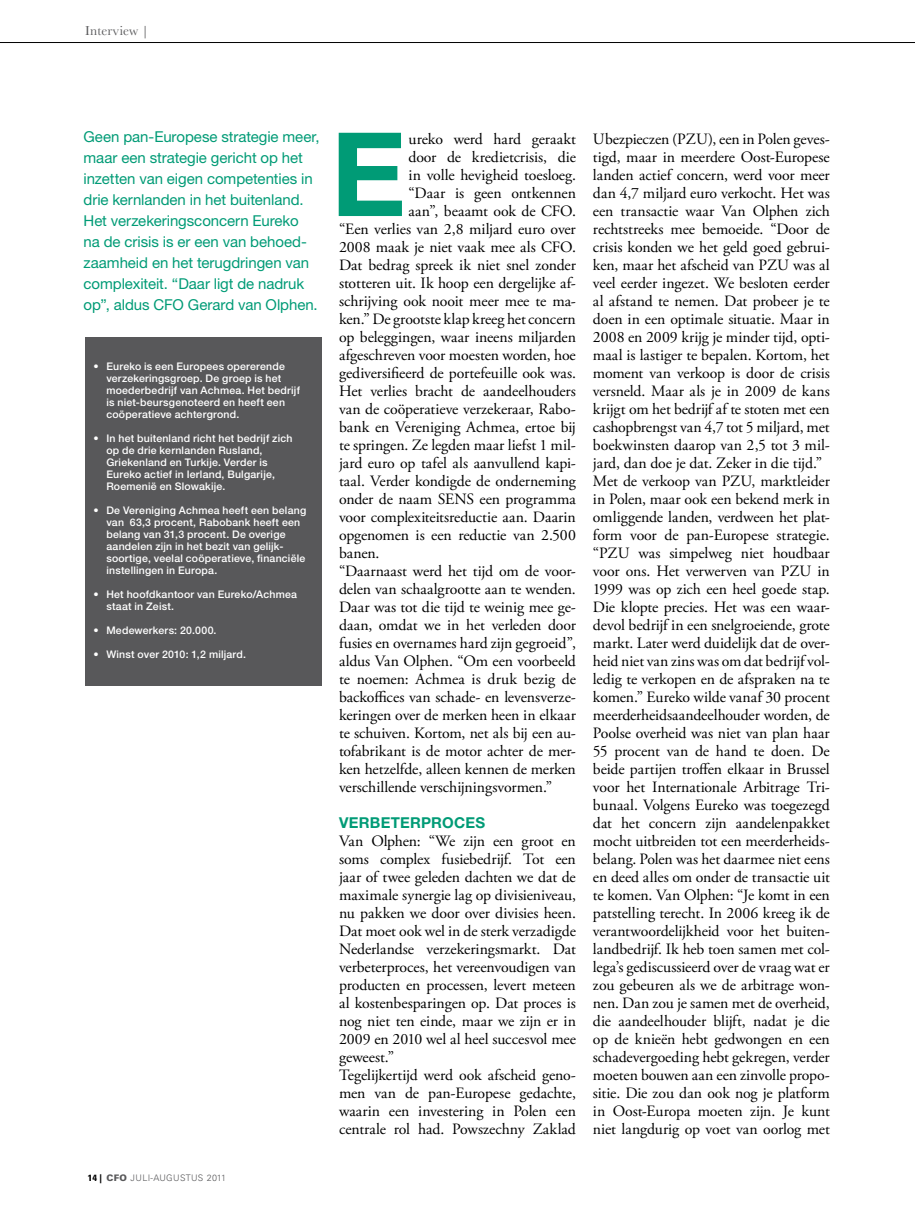
<style>
.page{position:relative;width:915px;height:1212px;background:#fff}
.page>*{position:absolute;margin:0;border:0;box-sizing:border-box;transform-origin:0 0}
.t1{font:700 116.55px "Helvetica Neue LT";color:#009b76}
.t2{font:15.75px/18px "Adobe Garamond Pro";letter-spacing:-.005em;color:#000}
.t3{font:15px/21px "Helvetica Neue LT";letter-spacing:-.005em;color:#009b76}
.t4{font:700 15px "Helvetica Neue LT";letter-spacing:.015em;color:#009b76}
.t5{font:13.5px "Baskerville";letter-spacing:.01em;color:#58585a}
.t6{font:500 10.5px/12px "Helvetica Neue LT";letter-spacing:.02em;color:#fff}
.t7{font:300 9px "Univers LT";letter-spacing:.04em;color:#58585a}
.s1{font-family:"Univers";font-weight:700;font-stretch:condensed;color:#000}
.s2{font-weight:900}
</style>
<div class="page">
<hr style="left:0;top:42px;width:914px;height:1px;background:#000">
<div style="left:85px;top:337px;width:237px;height:348px;background:#58585a"></div>
<p class="t5" style="left:85px;top:22px;width:65px">Interview |</p>
<p class="t3" style="left:83px;top:126px;width:237px">Geen pan-Europese strategie meer, maar een strategie gericht op het inzetten van eigen competenties in drie kernlanden in het buitenland.<br>Het verzekeringsconcern Eureko<br>na de crisis is er een van behoed&shy;zaamheid en het terugdringen van complexiteit. “Daar ligt de nadruk op”, aldus CFO Gerard van Olphen.</p>
<p class="t6" style="left:106px;top:360px;width:195px;text-indent:-13px">• Eureko is een Europees opererende verzekeringsgroep. De groep is het moederbedrijf van Achmea. Het bedrijf is niet-beursgenoteerd en heeft een coöperatieve achtergrond.</p>
<p class="t6" style="left:106px;top:432px;width:187px;text-indent:-13px">• In het buitenland richt het bedrijf zich op de drie kernlanden Rusland, Griekenland en Turkije. Verder is Eureko actief in Ierland, Bulgarije, Roemenië en Slowakije.</p>
<p class="t6" style="left:106px;top:504px;width:201px;text-indent:-13px">• De Vereniging Achmea heeft een belang van 63,3 procent, Rabobank heeft een belang van 31,3 procent. De overige aandelen zijn in het bezit van gelijk&shy;soortige, veelal coöperatieve, financiële instellingen in Europa.</p>
<p class="t6" style="left:106px;top:588px;width:192px;text-indent:-13px">• Het hoofdkantoor van Eureko/Achmea staat in Zeist.</p>
<p class="t6" style="left:94px;top:624px;width:124px">• Medewerkers: 20.000.</p>
<p class="t6" style="left:94px;top:648px;width:154px">• Winst over 2010: 1,2 miljard.</p>
<p class="t7" style="left:88px;top:1172px;width:140px"><span class="s1">14 |</span> <span class="s2">CFO</span> JULI-AUGUSTUS 2011</p>
<h1 class="t1" style="left:330px;top:102px;width:65px">E</h1>
<p class="t2" style="left:408px;top:131px;width:169px">ureko werd hard geraakt</p>
<p class="t2" style="left:408px;top:149px;width:169px">door de kredietcrisis, die</p>
<p class="t2" style="left:408px;top:167px;width:169px">in volle hevigheid toesloeg.</p>
<p class="t2" style="left:408px;top:185px;width:169px">“Daar is geen ontkennen</p>
<p class="t2" style="left:408px;top:203px;width:169px">aan”, beaamt ook de CFO.</p>
<p class="t2" style="left:339px;top:221px;width:238px">“Een verlies van 2,8 miljard euro over</p>
<p class="t2" style="left:339px;top:239px;width:238px">2008 maak je niet vaak mee als CFO.</p>
<p class="t2" style="left:339px;top:257px;width:238px">Dat bedrag spreek ik niet snel zonder</p>
<p class="t2" style="left:339px;top:275px;width:238px">stotteren uit. Ik hoop een dergelijke af-</p>
<p class="t2" style="left:339px;top:293px;width:238px">schrijving ook nooit meer mee te ma-</p>
<p class="t2" style="left:339px;top:311px;width:238px">ken.” De grootste klap kreeg het concern</p>
<p class="t2" style="left:339px;top:329px;width:238px">op beleggingen, waar ineens miljarden</p>
<p class="t2" style="left:339px;top:347px;width:238px">afgeschreven voor moesten worden, hoe</p>
<p class="t2" style="left:339px;top:365px;width:238px">gediversifieerd de portefeuille ook was.</p>
<p class="t2" style="left:339px;top:383px;width:238px">Het verlies bracht de aandeelhouders</p>
<p class="t2" style="left:339px;top:401px;width:238px">van de coöperatieve verzekeraar, Rabo-</p>
<p class="t2" style="left:339px;top:419px;width:238px">bank en Vereniging Achmea, ertoe bij</p>
<p class="t2" style="left:339px;top:437px;width:238px">te springen. Ze legden maar liefst 1 mil-</p>
<p class="t2" style="left:339px;top:455px;width:238px">jard euro op tafel als aanvullend kapi-</p>
<p class="t2" style="left:339px;top:473px;width:238px">taal. Verder kondigde de onderneming</p>
<p class="t2" style="left:339px;top:491px;width:238px">onder de naam SENS een programma</p>
<p class="t2" style="left:339px;top:509px;width:238px">voor complexiteitsreductie aan. Daarin</p>
<p class="t2" style="left:339px;top:527px;width:238px">opgenomen is een reductie van 2.500</p>
<p class="t2" style="left:339px;top:545px;width:42px">banen.</p>
<p class="t2" style="left:339px;top:563px;width:238px">“Daarnaast werd het tijd om de voor-</p>
<p class="t2" style="left:339px;top:581px;width:238px">delen van schaalgrootte aan te wenden.</p>
<p class="t2" style="left:339px;top:599px;width:238px">Daar was tot die tijd te weinig mee ge-</p>
<p class="t2" style="left:339px;top:617px;width:238px">daan, omdat we in het verleden door</p>
<p class="t2" style="left:339px;top:635px;width:238px">fusies en overnames hard zijn gegroeid”,</p>
<p class="t2" style="left:339px;top:653px;width:238px">aldus Van Olphen. “Om een voorbeeld</p>
<p class="t2" style="left:339px;top:671px;width:238px">te noemen: Achmea is druk bezig de</p>
<p class="t2" style="left:339px;top:689px;width:238px">backoffices van schade- en levensverze-</p>
<p class="t2" style="left:339px;top:707px;width:238px">keringen over de merken heen in elkaar</p>
<p class="t2" style="left:339px;top:725px;width:238px">te schuiven. Kortom, net als bij een au-</p>
<p class="t2" style="left:339px;top:743px;width:238px">tofabrikant is de motor achter de mer-</p>
<p class="t2" style="left:339px;top:761px;width:238px">ken hetzelfde, alleen kennen de merken</p>
<p class="t2" style="left:339px;top:779px;width:215px">verschillende verschijningsvormen.”</p>
<p class="t4" style="left:339px;top:813px;width:12px">VER</p>
<p class="t4" style="left:370px;top:813px;width:42px">BETERPR</p>
<p class="t4" style="left:442px;top:813px;width:44px">OCES</p>
<p class="t2" style="left:339px;top:833px;width:238px">Van Olphen: “We zijn een groot en soms complex fusiebedrijf. Tot een jaar of twee geleden dachten we dat de maximale synergie lag op divisieniveau, nu pakken we door over divisies heen.<br>Dat moet ook wel in de sterk verzadigde Nederlandse verzekeringsmarkt. Dat verbeterproces, het vereenvoudigen van producten en processen, levert meteen al kostenbesparingen op. Dat proces is nog niet ten einde, maar we zijn er in 2009 en 2010 wel al heel succesvol mee geweest.”<br>Tegelijkertijd werd ook afscheid geno&shy;men van de pan-Europese gedachte, waarin een investering in Polen een centrale rol had. Powszechny Zaklad</p>
<p class="t2" style="left:592px;top:131px;width:238px">Ubezpieczen (PZU), een in Polen geves&shy;tigd, maar in meerdere Oost-Europese landen actief concern, werd voor meer dan 4,7 miljard euro verkocht. Het was een transactie waar Van Olphen zich rechtstreeks mee bemoeide. “Door de crisis konden we het geld goed gebrui&shy;ken, maar het afscheid van PZU was al veel eerder ingezet. We besloten eerder al afstand te nemen. Dat probeer je te doen in een optimale situatie. Maar in 2008 en 2009 krijg je minder tijd, opti&shy;maal is lastiger te bepalen. Kortom, het moment van verkoop is door de crisis versneld. Maar als je in 2009 de kans krijgt om het bedrijf af te stoten met een cashopbrengst van 4,7 tot 5 miljard, met boekwinsten daarop van 2,5 tot 3 mil&shy;jard, dan doe je dat. Zeker in die tijd.” Met de verkoop van PZU, marktleider in Polen, maar ook een bekend merk in omliggende landen, verdween het plat&shy;form voor de pan-Europese strategie. “PZU was simpelweg niet houdbaar voor ons. Het verwerven van PZU in 1999 was op zich een heel goede stap.<br>Die klopte precies. Het was een waar&shy;devol bedrijf in een snelgroeiende, grote markt. Later werd duidelijk dat de over&shy;heid niet van zins was om dat bedrijf vol&shy;ledig te verkopen en de afspraken na te komen.” Eureko wilde vanaf 30 procent meerderheidsaandeelhouder worden, de Poolse overheid was niet van plan haar 55 procent van de hand te doen. De beide partijen troffen elkaar in Brussel voor het Internationale Arbitrage Tri&shy;bunaal. Volgens Eureko was toegezegd dat het concern zijn aandelenpakket mocht uitbreiden tot een meerderheids&shy;belang. Polen was het daarmee niet eens en deed alles om onder de transactie uit te komen. Van Olphen: “Je komt in een patstelling terecht. In 2006 kreeg ik de verantwoordelijkheid voor het buiten&shy;landbedrijf. Ik heb toen samen met col&shy;lega’s gediscussieerd over de vraag wat er zou gebeuren als we de arbitrage won&shy;nen. Dan zou je samen met de overheid, die aandeelhouder blijft, nadat je die op de knieën hebt gedwongen en een schadevergoeding hebt gekregen, verder moeten bouwen aan een zinvolle propo&shy;sitie. Die zou dan ook nog je platform in Oost-Europa moeten zijn. Je kunt niet langdurig op voet van oorlog met</p>
</div>
